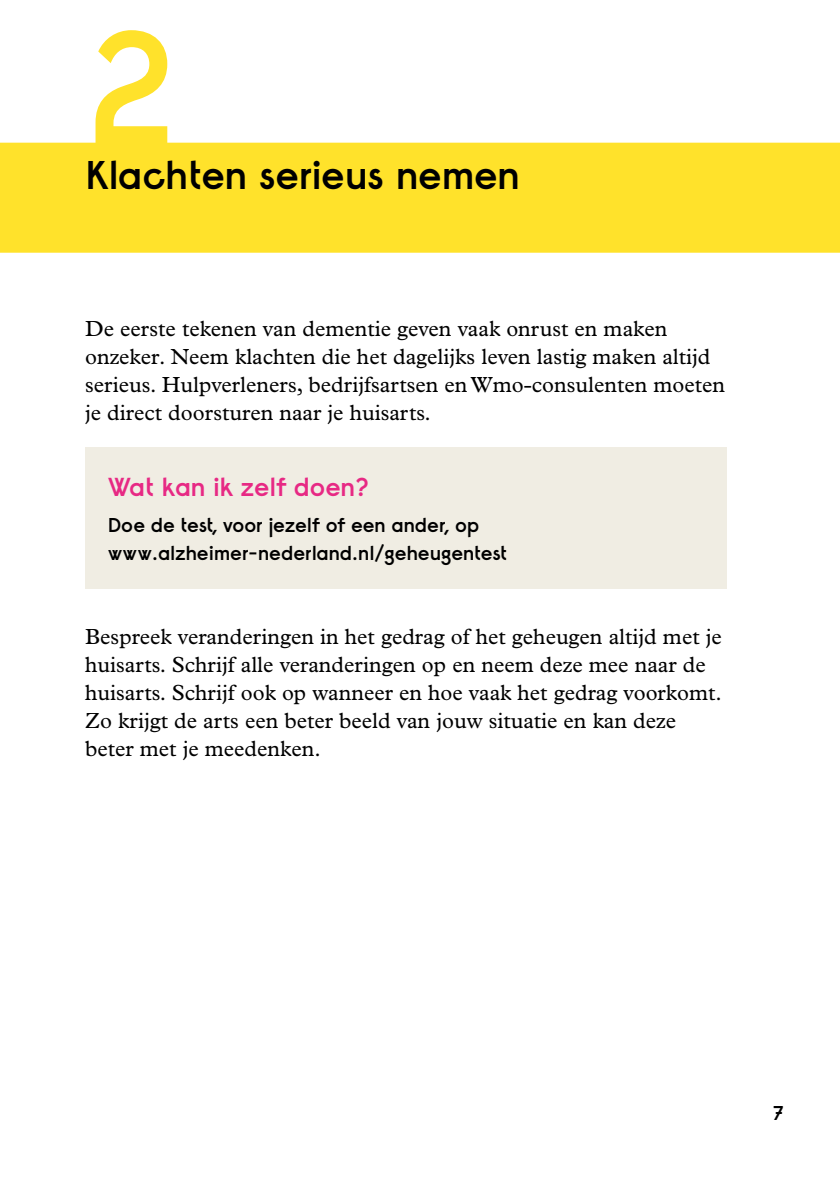
<style>
.page{position:relative;width:840px;height:1191px;background:#fff}
.page>*{position:absolute;margin:0;border:0;box-sizing:border-box;transform-origin:0 0}
.t1{font:600 160px "Raisonne AN";color:#ffe22b}
.t2{font:600 40px "Raisonne AN";letter-spacing:-.015em;color:#000}
.t3{font:600 26px "Raisonne AN";letter-spacing:-.02em;color:#e72984}
.t4{font:22px/28px "Plantin Std";color:#000}
.t5{font:600 20px/28px "Raisonne AN";letter-spacing:-.015em;color:#000}
</style>
<div class="page">
<div style="left:0;top:143px;width:839px;height:110px;background:#ffe22b"></div>
<div style="left:85px;top:447px;width:641px;height:142px;background:#f0ede3"></div>
<h1 class="t1" style="left:85px;top:-16px;width:95px">2</h1>
<h2 class="t2" style="left:85px;top:149px;width:436px">Klachten serieus nemen</h2>
<p class="t4" style="left:85px;top:315px;width:641px">De eerste tekenen van dementie geven vaak onrust en maken onzeker. Neem klachten die het dagelijks leven lastig maken altijd serieus. Hulpverleners, bedrijfsartsen en Wmo-consulenten moeten je direct doorsturen naar je huisarts.</p>
<p class="t3" style="left:108px;top:470px;width:262px">Wat kan ik zelf doen?</p>
<p class="t5" style="left:108px;top:511px;width:400px">Doe de test, voor jezelf of een ander, op www.alzheimer-nederland.nl/geheugentest</p>
<p class="t4" style="left:85px;top:623px;width:638px">Bespreek veranderingen in het gedrag of het geheugen altijd met je huisarts. Schrijf alle veranderingen op en neem deze mee naar de huisarts. Schrijf ook op wanneer en hoe vaak het gedrag voorkomt.<br>Zo krijgt de arts een beter beeld van jouw situatie en kan deze beter met je meedenken.</p>
<p class="t5" style="left:772px;top:1099px;width:12px">7</p>
</div>
